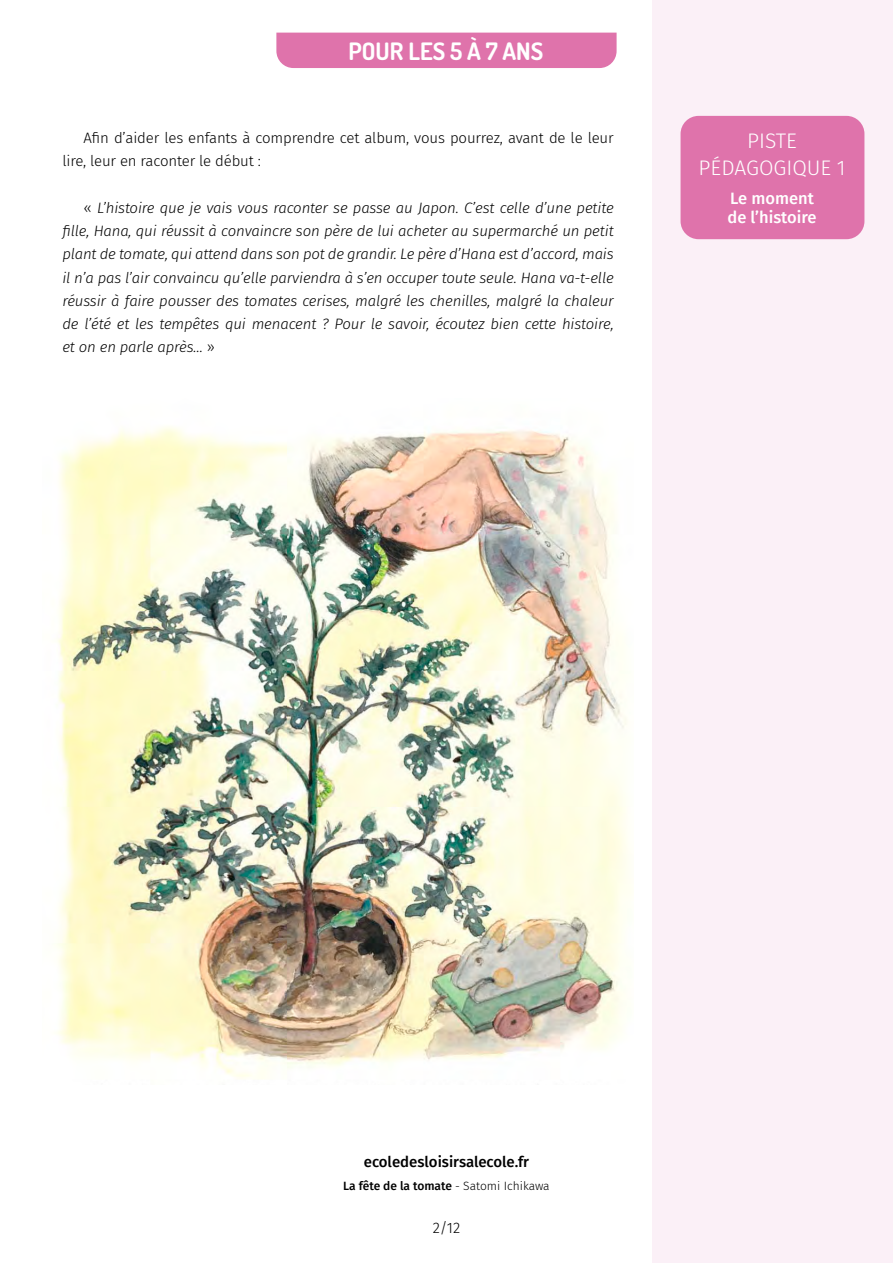
<style>
.page{position:relative;width:893px;height:1263px;background:#fff}
.page>*{position:absolute;margin:0;border:0;box-sizing:border-box;transform-origin:0 0}
.t1{font:700 24px "Dosis";color:#fff}
.t2{font:300 21px/27px "Fira Sans";color:#fff;text-align:center}
.t3{font:500 16.5px/19.8px "Fira Sans";color:#fff}
.t4{font:italic 300 15px/23.2px "Fira Sans";letter-spacing:-.01em;color:#000;text-align:justify}
.t5{font:300 15px/23.2px "Fira Sans";letter-spacing:-.01em;color:#000}
.t6{font:500 15px "Fira Sans";color:#000}
.t7{font:500 12px "Fira Sans";letter-spacing:-.005em;color:#000}
.s1{font-style:normal}
.s2{font-weight:300}
</style>
<div class="page">
<div style="left:652px;top:0;width:241px;height:1263px;background:#fbf0f7"></div>
<div style="left:276px;top:33px;width:341px;height:35px;background:#df73ab"></div>
<div style="left:680px;top:116px;width:184px;height:123px;background:#df73ab;border-radius:18px"></div>
<img style="left:56px;top:426px;width:576px;height:653px">
<h1 class="t1" style="left:349px;top:35px;width:196px">POUR LES 5 À 7 ANS</h1>
<p class="t5" style="left:62px;top:126px;width:553px;text-indent:21px">Afin d’aider les enfants à comprendre cet album, vous pourrez, avant de le leur lire, leur en raconter le début :</p>
<p class="t4" style="left:62px;top:196px;width:553px;text-indent:21px"><span class="s1">«</span> L’histoire que je vais vous raconter se passe au Japon. C’est celle d’une petite fille, Hana, qui réussit à convaincre son père de lui acheter au supermarché un petit plant de tomate, qui attend dans son pot de grandir. Le père d’Hana est d’accord, mais il n’a pas l’air convaincu qu’elle parviendra à s’en occuper toute seule. Hana va-t-elle réussir à faire pousser des tomates cerises, malgré les chenilles, malgré la chaleur de l’été et les tempêtes qui menacent ? Pour le savoir, écoutez bien cette histoire, et on en parle après… <span class="s1">»</span></p>
<h2 class="t2" style="left:699px;top:127px;width:148px">PISTE<br>PÉDAGOGIQUE 1</h2>
<p class="t3" style="left:728px;top:187px;width:90px">Le moment de l’histoire</p>
<p class="t6" style="left:364px;top:1150px;width:167px">ecoledesloisirsalecole.fr</p>
<p class="t7" style="left:343px;top:1176px;width:208px">La fête de la tomate <span class="s2">- Satomi Ichikawa</span></p>
<p class="t5" style="left:433px;top:1216px;width:29px">2/12</p>
</div>
